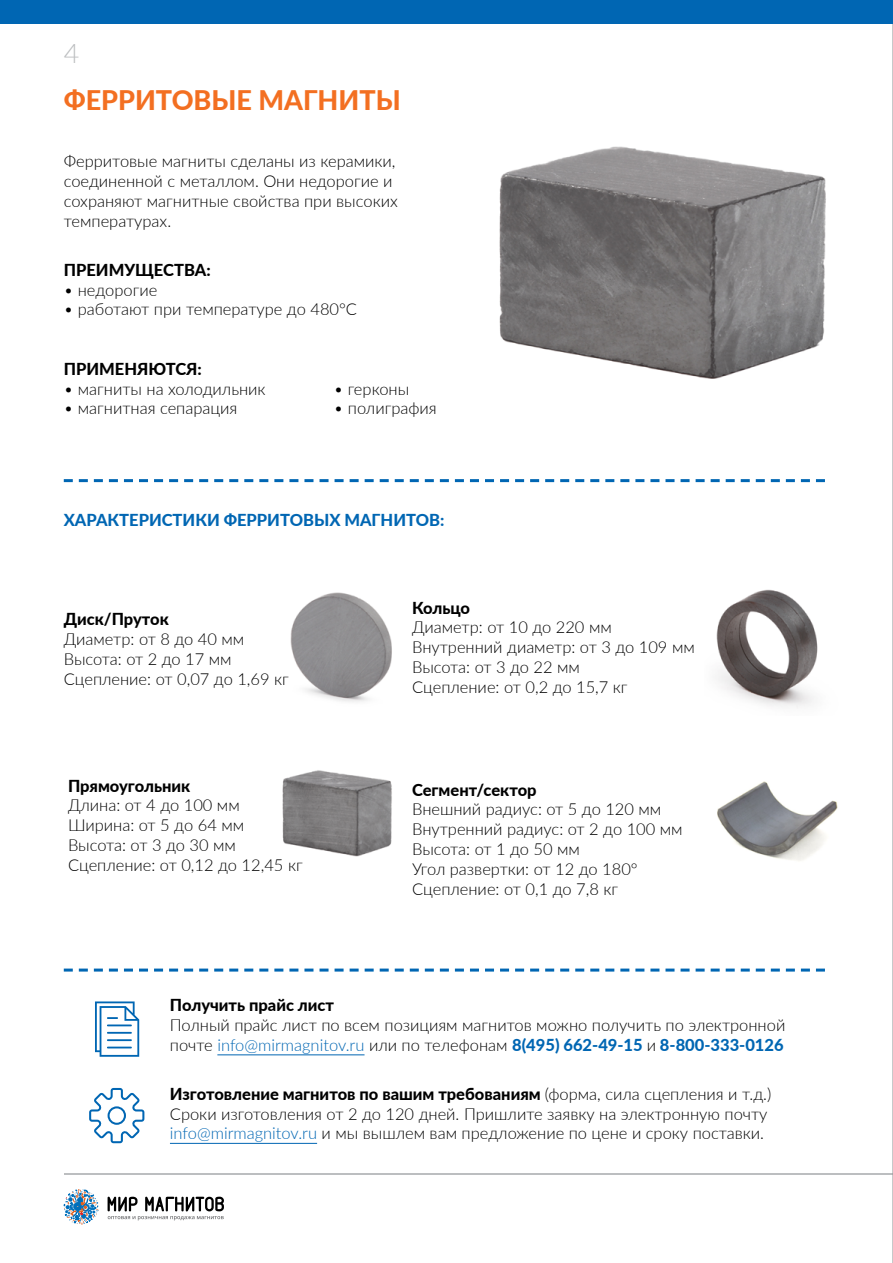
<style>
.page{position:relative;width:893px;height:1263px;background:#fff}
.page>*{position:absolute;margin:0;border:0;box-sizing:border-box;transform-origin:0 0}
.t1{font:800 27px "Lato";color:#f36f21}
.t2{font:300 27px "Lato";color:#bcbec0}
.t3{font:300 16.5px/19.8px "Lato";color:#000}
.t4{font:800 16.5px "Lato";color:#000}
.t5{font:800 16.5px "Lato";color:#0066b3}
.s1{color:#0066b3}
.s2{font-weight:800;color:#0066b3}
.s3{font-weight:800}
</style>
<div class="page">
<svg style="left:64px;top:1189px;width:35px;height:36px"></svg>
<svg style="left:108px;top:1197px;width:116px;height:23px"></svg>
<hr style="left:64px;top:1174px;width:829px;height:1px;background:#bcbec0">
<hr style="left:892px;top:0;width:1px;height:1263px;background:#939598">
<div style="left:0;top:0;width:893px;height:23px;background:#0066b3"></div>
<img style="left:290px;top:592px;width:102px;height:110px">
<img style="left:499px;top:146px;width:327px;height:233px">
<hr style="left:217px;top:1054px;width:148px;height:1px;background:#0066b3">
<hr style="left:170px;top:1143px;width:147px;height:1px;background:#0066b3">
<img style="left:716px;top:589px;width:102px;height:119px">
<svg style="left:89px;top:1088px;width:55px;height:55px"></svg>
<svg style="left:95px;top:1001px;width:44px;height:56px"></svg>
<svg style="left:64px;top:479px;width:761px;height:3px"></svg>
<svg style="left:64px;top:968px;width:761px;height:3px"></svg>
<img style="left:282px;top:770px;width:110px;height:87px">
<img style="left:717px;top:781px;width:121px;height:80px">
<h1 class="t2" style="left:64px;top:34px;width:17px">4</h1>
<h1 class="t1" style="left:64px;top:80px;width:338px">ФЕРРИТОВЫЕ МАГНИТЫ</h1>
<p class="t3" style="left:64px;top:151px;width:336px">Ферритовые магниты сделаны из керамики, соединенной с металлом. Они недорогие и сохраняют магнитные свойства при высоких температурах.</p>
<p class="t4" style="left:64px;top:257px;width:148px">ПРЕИМУЩЕСТВА:</p>
<p class="t3" style="left:64px;top:279px;width:95px">• недорогие</p>
<p class="t3" style="left:64px;top:299px;width:295px">• работают при температуре до 480°С</p>
<p class="t4" style="left:64px;top:356px;width:140px">ПРИМЕНЯЮТСЯ:</p>
<p class="t3" style="left:64px;top:378px;width:203px">• магниты на холодильник</p>
<p class="t3" style="left:334px;top:378px;width:77px">• герконы</p>
<p class="t3" style="left:64px;top:398px;width:175px">• магнитная сепарация</p>
<p class="t3" style="left:334px;top:398px;width:104px">• полиграфия</p>
<p class="t5" style="left:64px;top:508px;width:382px">ХАРАКТЕРИСТИКИ ФЕРРИТОВЫХ МАГНИТОВ:</p>
<p class="t4" style="left:64px;top:607px;width:107px">Диск/Пруток</p>
<p class="t3" style="left:64px;top:628px;width:227px">Диаметр: от 8 до 40 мм<br>Высота: от 2 до 17 мм<br>Сцепление: от 0,07 до 1,69 кг</p>
<p class="t4" style="left:68px;top:773px;width:124px">Прямоугольник</p>
<p class="t3" style="left:68px;top:795px;width:236px">Длина: от 4 до 100 мм<br>Ширина: от 5 до 64 мм<br>Высота: от 3 до 30 мм<br>Сцепление: от 0,12 до 12,45 кг</p>
<p class="t4" style="left:412px;top:595px;width:60px">Кольцо</p>
<p class="t3" style="left:412px;top:617px;width:284px">Диаметр: от 10 до 220 мм<br>Внутренний диаметр: от 3 до 109 мм<br>Высота: от 3 до 22 мм<br>Сцепление: от 0,2 до 15,7 кг</p>
<p class="t4" style="left:412px;top:777px;width:126px">Сегмент/сектор</p>
<p class="t3" style="left:412px;top:799px;width:272px">Внешний радиус: от 5 до 120 мм<br>Внутренний радиус: от 2 до 100 мм<br>Высота: от 1 до 50 мм<br>Угол развертки: от 12 до 180°<br>Сцепление: от 0,1 до 7,8 кг</p>
<p class="t4" style="left:170px;top:993px;width:166px">Получить прайс лист</p>
<p class="t3" style="left:170px;top:1015px;width:617px">Полный прайс лист по всем позициям магнитов можно получить по электронной почте <span class="s1">info@mirmagnitov.ru</span> или по телефонам <span class="s2">8(495) 662-49-15</span> и <span class="s2">8-800-333-0126</span></p>
<p class="t3" style="left:170px;top:1083px;width:603px"><span class="s3">Изготовление магнитов по вашим требованиям</span> (форма, сила сцепления и т.д.)<br>Сроки изготовления от 2 до 120 дней. Пришлите заявку на электронную почту <span class="s1">info@mirmagnitov.ru</span> и мы вышлем вам предложение по цене и сроку поставки.</p>
</div>
